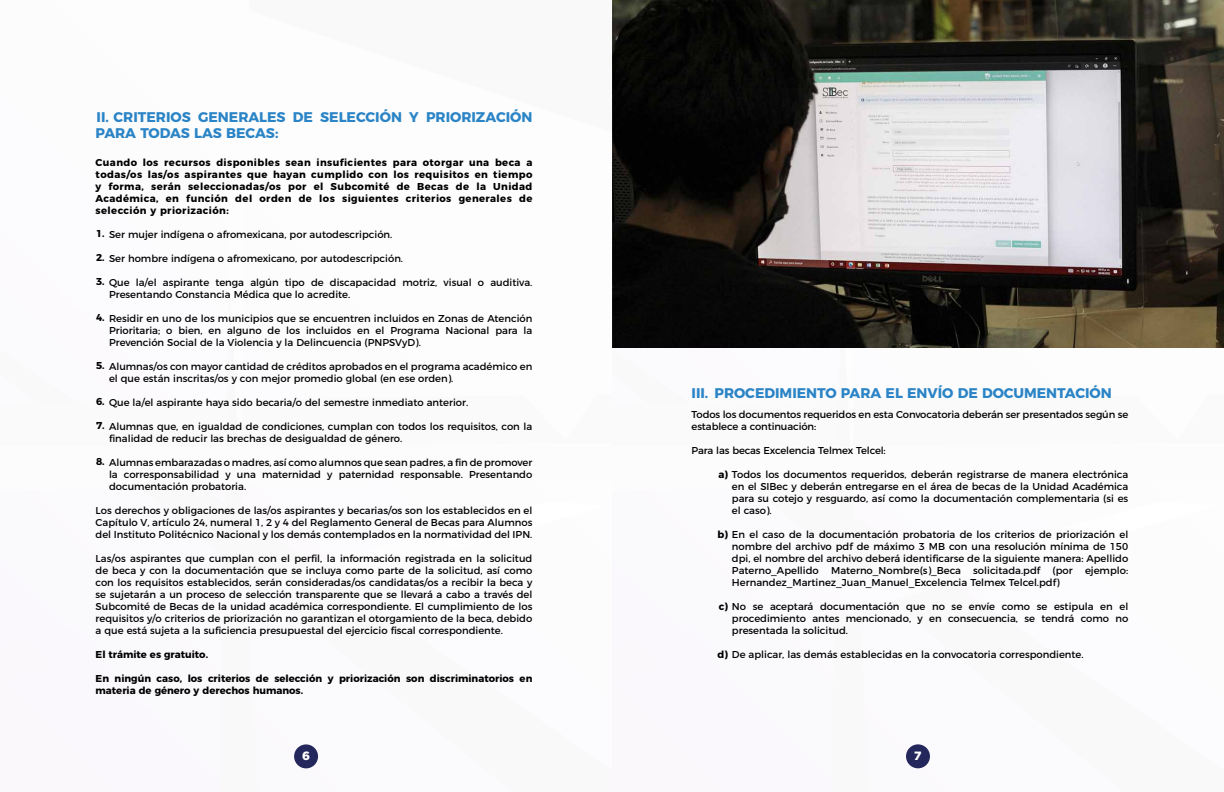
<style>
.page{position:relative;width:1224px;height:792px;background:#fff}
.page>*{position:absolute;margin:0;border:0;box-sizing:border-box;transform-origin:0 0}
.t1{font:700 14px/16.8px "Montserrat";color:#2a84c6}
.t2{font:900 12px "Gotham";color:#fff}
.t3{font:10px/12px "Montserrat";color:#000;text-align:justify}
.t4{font:700 10px/12px "Montserrat";color:#000;text-align:justify}
.s1{font-weight:700}
</style>
<div class="page">
<div style="left:906px;top:744px;width:24px;height:24px;background:#23275b;border-radius:50%"></div>
<div style="left:294px;top:744px;width:24px;height:24px;background:#23275b;border-radius:50%"></div>
<img style="left:612px;top:0;width:612px;height:348px">
<h1 class="t1" style="left:96px;top:107px;width:438px">II. CRITERIOS GENERALES DE SELECCIÓN Y PRIORIZACIÓN<br>PARA TODAS LAS BECAS:</h1>
<p class="t4" style="left:96px;top:155px;width:438px">Cuando los recursos disponibles sean insuficientes para otorgar una beca a todas/os las/os aspirantes que hayan cumplido con los requisitos en tiempo y forma, serán seleccionadas/os por el Subcomité de Becas de la Unidad Académica, en función del orden de los siguientes criterios generales de selección y priorización:</p>
<p class="t3" style="left:96px;top:227px;width:298px"><span class="s1">1.</span> Ser mujer indígena o afromexicana, por autodescripción.</p>
<p class="t3" style="left:96px;top:251px;width:309px"><span class="s1">2.</span> Ser hombre indígena o afromexicano, por autodescripción.</p>
<p class="t3" style="left:109px;top:275px;width:425px;text-indent:-13px"><span class="s1">3.</span> Que la/el aspirante tenga algún tipo de discapacidad motriz, visual o auditiva.<br>Presentando Constancia Médica que lo acredite.</p>
<p class="t3" style="left:109px;top:311px;width:425px;text-indent:-13px"><span class="s1">4.</span> Residir en uno de los municipios que se encuentren incluidos en Zonas de Atención Prioritaria; o bien, en alguno de los incluidos en el Programa Nacional para la Prevención Social de la Violencia y la Delincuencia (PNPSVyD).</p>
<p class="t3" style="left:109px;top:359px;width:425px;text-indent:-13px"><span class="s1">5.</span> Alumnas/os con mayor cantidad de créditos aprobados en el programa académico en el que están inscritas/os y con mejor promedio global (en ese orden).</p>
<p class="t3" style="left:96px;top:395px;width:374px"><span class="s1">6.</span> Que la/el aspirante haya sido becaria/o del semestre inmediato anterior.</p>
<p class="t3" style="left:109px;top:419px;width:425px;text-indent:-13px"><span class="s1">7.</span> Alumnas que, en igualdad de condiciones, cumplan con todos los requisitos, con la finalidad de reducir las brechas de desigualdad de género.</p>
<p class="t3" style="left:109px;top:455px;width:425px;text-indent:-13px"><span class="s1">8.</span> Alumnas embarazadas o madres, así como alumnos que sean padres, a fin de promover la corresponsabilidad y una maternidad y paternidad responsable. Presentando documentación probatoria.</p>
<p class="t3" style="left:96px;top:503px;width:438px">Los derechos y obligaciones de las/os aspirantes y becarias/os son los establecidos en el Capítulo V, artículo 24, numeral 1, 2 y 4 del Reglamento General de Becas para Alumnos del Instituto Politécnico Nacional y los demás contemplados en la normatividad del IPN.</p>
<p class="t3" style="left:96px;top:551px;width:438px">Las/os aspirantes que cumplan con el perfil, la información registrada en la solicitud de beca y con la documentación que se incluya como parte de la solicitud, así como con los requisitos establecidos, serán consideradas/os candidatas/os a recibir la beca y se sujetarán a un proceso de selección transparente que se llevará a cabo a través del Subcomité de Becas de la unidad académica correspondiente. El cumplimiento de los requisitos y/o criterios de priorización no garantizan el otorgamiento de la beca, debido a que está sujeta a la suficiencia presupuestal del ejercicio fiscal correspondiente.</p>
<p class="t4" style="left:96px;top:647px;width:114px">El trámite es gratuito.</p>
<p class="t4" style="left:96px;top:671px;width:438px">En ningún caso, los criterios de selección y priorización son discriminatorios en materia de género y derechos humanos.</p>
<h1 class="t1" style="left:692px;top:383px;width:422px">III. PROCEDIMIENTO PARA EL ENVÍO DE DOCUMENTACIÓN</h1>
<p class="t3" style="left:692px;top:407px;width:438px">Todos los documentos requeridos en esta Convocatoria deberán ser presentados según se establece a continuación:</p>
<p class="t3" style="left:692px;top:443px;width:196px">Para las becas Excelencia Telmex Telcel:</p>
<p class="t3" style="left:732px;top:467px;width:398px;text-indent:-13px"><span class="s1">a)</span> Todos los documentos requeridos, deberán registrarse de manera electrónica en el SIBec y deberán entregarse en el área de becas de la Unidad Académica para su cotejo y resguardo, así como la documentación complementaria (si es el caso).</p>
<p class="t3" style="left:732px;top:527px;width:398px;text-indent:-14px"><span class="s1">b)</span> En el caso de la documentación probatoria de los criterios de priorización el nombre del archivo pdf de máximo 3 MB con una resolución mínima de 150 dpi, el nombre del archivo deberá identificarse de la siguiente manera: Apellido Paterno_Apellido Materno_Nombre(s)_Beca solicitada.pdf (por ejemplo:<br>Hernandez_Martinez_Juan_Manuel_Excelencia Telmex Telcel.pdf)</p>
<p class="t3" style="left:732px;top:599px;width:398px;text-indent:-13px"><span class="s1">c)</span> No se aceptará documentación que no se envíe como se estipula en el procedimiento antes mencionado, y en consecuencia, se tendrá como no presentada la solicitud.</p>
<p class="t3" style="left:718px;top:647px;width:367px"><span class="s1">d)</span> De aplicar, las demás establecidas en la convocatoria correspondiente.</p>
<p class="t2" style="left:302px;top:749px;width:9px">6</p>
<p class="t2" style="left:914px;top:749px;width:9px">7</p>
</div>
